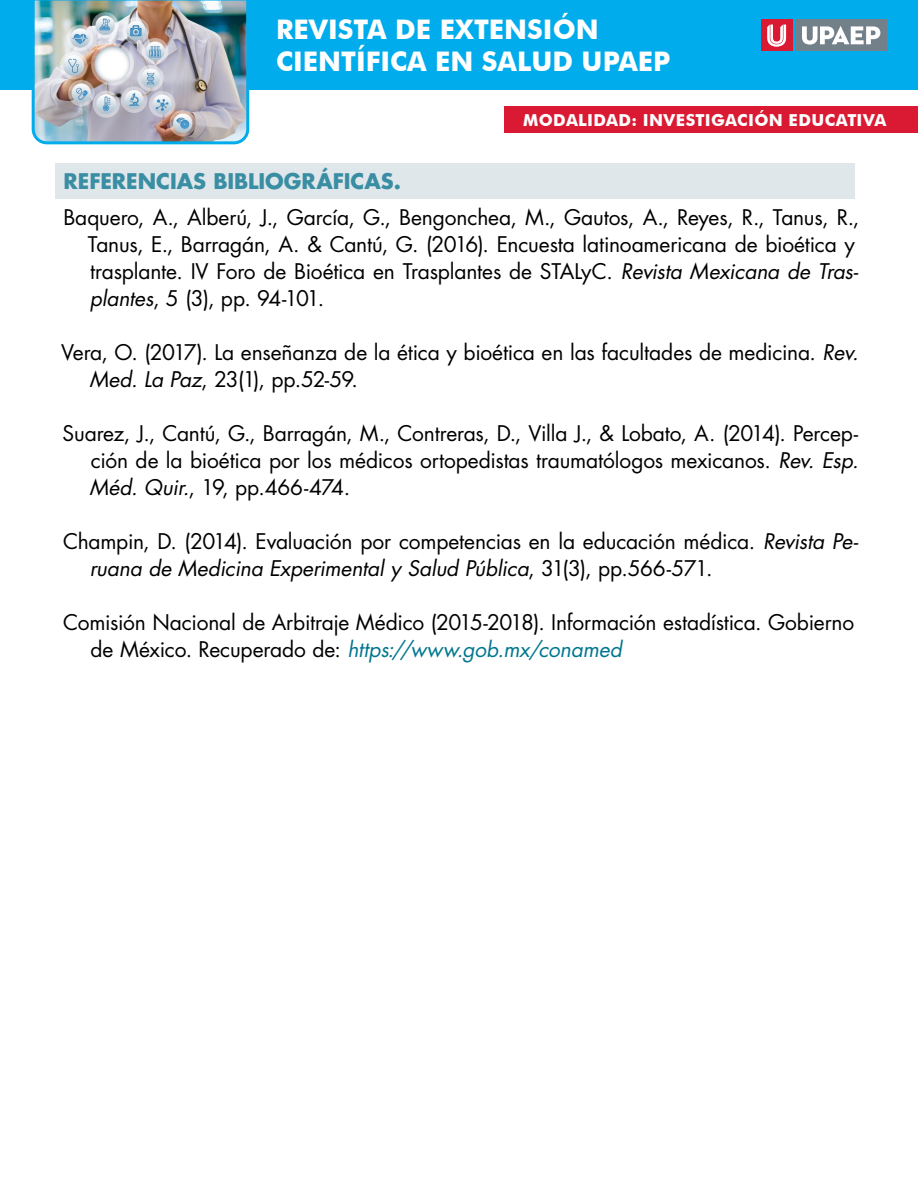
<style>
.page{position:relative;width:918px;height:1188px;background:#fff}
.page>*{position:absolute;margin:0;border:0;box-sizing:border-box;transform-origin:0 0}
.t1{font:700 27px/32.4px "Futura BT";color:#fff}
.referencias{font:21px/27px "Futura Std";letter-spacing:-.01em;color:#000}
.apartado{font:700 21px "Futura Std";color:#3a8ea3}
.t2{font:700 16.5px "Futura BT";letter-spacing:.02em;color:#fff}
.s1{font-style:italic}
.s2{font-style:italic;color:#00778e}
</style>
<div class="page">
<div style="left:0;top:0;width:918px;height:90px;background:#00aceb"></div>
<img style="left:31px;top:0;width:219px;height:145px">
<div style="left:796px;top:20px;width:91px;height:31px;background:#72808a"></div>
<svg style="left:802px;top:26px;width:78px;height:19px"></svg>
<div style="left:761px;top:20px;width:31px;height:31px;background:#da1a32"></div>
<svg style="left:767px;top:25px;width:19px;height:22px"></svg>
<div style="left:504px;top:106px;width:414px;height:27px;background:#da1a32"></div>
<div style="left:56px;top:163px;width:799px;height:36px;background:#e0e7eb"></div>
<p class="t1" style="left:276px;top:13px;width:396px">REVISTA DE EXTENSIÓN<br>CIENTÍFICA EN SALUD UPAEP</p>
<p class="t2" style="left:523px;top:110px;width:365px">MODALIDAD: INVESTIGACIÓN EDUCATIVA</p>
<p class="apartado" style="left:64px;top:167px;width:339px">REFERENCIAS BIBLIOGRÁFICAS.</p>
<p class="referencias" style="left:88px;top:204px;width:773px;text-indent:-24px">Baquero, A., Alberú, J., García, G., Bengonchea, M., Gautos, A., Reyes, R., Tanus, R., Tanus, E., Barragán, A. &amp; Cantú, G. (2016). Encuesta latinoamericana de bioética y trasplante. IV Foro de Bioética en Trasplantes de STALyC. <span class="s1">Revista Mexicana de Tras&shy;plantes</span>, 5 (3), pp. 94-101.</p>
<p class="referencias" style="left:89px;top:339px;width:771px;text-indent:-28px">Vera, O. (2017). La enseñanza de la ética y bioética en las facultades de medicina. <span class="s1">Rev.<br>Med. La Paz</span>, 23(1), pp.52-59.</p>
<p class="referencias" style="left:89px;top:420px;width:771px;text-align:justify;text-indent:-27px">Suarez, J., Cantú, G., Barragán, M., Contreras, D., Villa J., &amp; Lobato, A. (2014). Percep&shy;ción de la bioética por los médicos ortopedistas traumatólogos mexicanos. <span class="s1">Rev. Esp.<br>Méd. Quir.</span>, 19, pp.466-474.</p>
<p class="referencias" style="left:90px;top:528px;width:770px;text-indent:-27px">Champin, D. (2014). Evaluación por competencias en la educación médica. <span class="s1">Revista Pe&shy;ruana de Medicina Experimental y Salud Pública</span>, 31(3), pp.566-571.</p>
<p class="referencias" style="left:91px;top:609px;width:765px;text-indent:-27px">Comisión Nacional de Arbitraje Médico (2015-2018). Información estadística. Gobierno de México. Recuperado de: <span class="s2">https://www.gob.mx/conamed</span></p>
</div>
